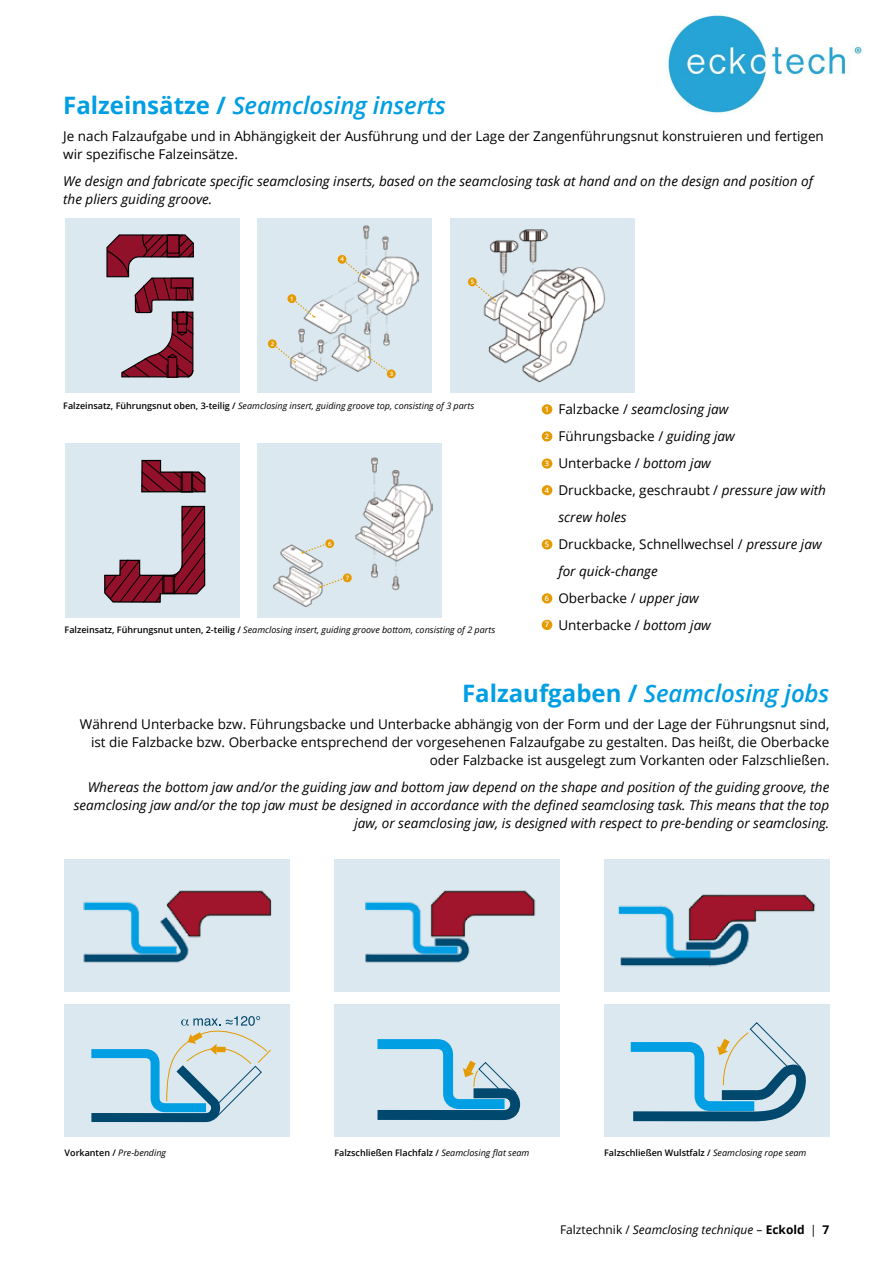
<style>
.page{position:relative;width:893px;height:1263px;background:#fff}
.page>*{position:absolute;margin:0;border:0;box-sizing:border-box;transform-origin:0 0}
.t1{font:italic 600 24px "Open Sans";letter-spacing:-.005em;color:#009ee3}
.t2{font:13.5px/27px "Open Sans";color:#000}
.t3{font:italic 13.5px/18px "Open Sans";color:#000}
.t4{font:italic 12px "Open Sans";color:#000}
.t5{font:italic 9px "Open Sans";color:#000}
.t6{font:600 9px "Open Sans";color:#000}
.t7{font:600 7.5px "Open Sans";color:#fff}
.t8{font:600 6px "Open Sans";color:#fff}
.s1{font-weight:700;font-style:normal}
.s2{font-weight:600;font-style:normal}
.s3{font-style:italic}
.s4{font-weight:400;font-style:italic}
.s5{font-style:normal}
</style>
<div class="page">
<div style="left:65px;top:218px;width:174px;height:175px;background:#dce8ef"></div>
<svg style="left:106px;top:234px;width:88px;height:143px"></svg>
<div style="left:257px;top:218px;width:175px;height:175px;background:#dce8ef"></div>
<img style="left:289px;top:225px;width:129px;height:157px">
<div style="left:450px;top:218px;width:185px;height:175px;background:#dce8ef"></div>
<img style="left:468px;top:229px;width:137px;height:154px">
<div style="left:65px;top:443px;width:174px;height:175px;background:#dce8ef"></div>
<svg style="left:104px;top:460px;width:101px;height:143px"></svg>
<div style="left:257px;top:443px;width:185px;height:175px;background:#dce8ef"></div>
<img style="left:273px;top:457px;width:159px;height:150px">
<svg style="left:289px;top:295px;width:26px;height:23px"></svg>
<div style="left:287px;top:294px;width:9px;height:9px;background:#e49a00;border-radius:50%"></div>
<svg style="left:269px;top:340px;width:26px;height:23px"></svg>
<div style="left:268px;top:339px;width:9px;height:9px;background:#e49a00;border-radius:50%"></div>
<svg style="left:367px;top:356px;width:28px;height:21px"></svg>
<div style="left:387px;top:369px;width:9px;height:9px;background:#e49a00;border-radius:50%"></div>
<svg style="left:339px;top:256px;width:26px;height:23px"></svg>
<div style="left:338px;top:255px;width:8px;height:9px;background:#e49a00;border-radius:50%"></div>
<svg style="left:469px;top:278px;width:26px;height:23px"></svg>
<div style="left:468px;top:277px;width:9px;height:9px;background:#e49a00;border-radius:50%"></div>
<svg style="left:302px;top:540px;width:31px;height:14px"></svg>
<div style="left:325px;top:539px;width:9px;height:9px;background:#e49a00;border-radius:50%"></div>
<svg style="left:319px;top:574px;width:31px;height:14px"></svg>
<div style="left:343px;top:573px;width:9px;height:9px;background:#e49a00;border-radius:50%"></div>
<div style="left:542px;top:404px;width:10px;height:10px;background:#e49a00;border-radius:50%"></div>
<div style="left:542px;top:431px;width:10px;height:11px;background:#e49a00;border-radius:50%"></div>
<div style="left:542px;top:458px;width:10px;height:11px;background:#e49a00;border-radius:50%"></div>
<div style="left:542px;top:485px;width:10px;height:10px;background:#e49a00;border-radius:50%"></div>
<div style="left:542px;top:539px;width:10px;height:10px;background:#e49a00;border-radius:50%"></div>
<div style="left:542px;top:593px;width:10px;height:10px;background:#e49a00;border-radius:50%"></div>
<div style="left:542px;top:620px;width:10px;height:10px;background:#e49a00;border-radius:50%"></div>
<div style="left:65px;top:859px;width:225px;height:133px;background:#dce8ef"></div>
<img style="left:83px;top:890px;width:189px;height:73px">
<div style="left:65px;top:1004px;width:225px;height:132px;background:#dce8ef"></div>
<svg style="left:91px;top:1016px;width:180px;height:107px"></svg>
<div style="left:334px;top:859px;width:225px;height:133px;background:#dce8ef"></div>
<img style="left:365px;top:890px;width:171px;height:73px">
<div style="left:334px;top:1004px;width:225px;height:132px;background:#dce8ef"></div>
<svg style="left:377px;top:1039px;width:144px;height:81px"></svg>
<div style="left:604px;top:859px;width:225px;height:133px;background:#dce8ef"></div>
<img style="left:618px;top:894px;width:197px;height:73px">
<div style="left:604px;top:1004px;width:225px;height:132px;background:#dce8ef"></div>
<svg style="left:630px;top:1022px;width:174px;height:100px"></svg>
<img style="left:667px;top:14px;width:196px;height:99px">
<h1 class="t1" style="left:63px;top:89px;width:384px"><span class="s1">Falzeinsätze /</span> Seamclosing inserts</h1>
<p class="t2" style="left:63px;top:126px;width:762px;line-height:18px">Je nach Falzaufgabe und in Abhängigkeit der Ausführung und der Lage der Zangenführungsnut konstruieren und fertigen wir spezifische Falzeinsätze.</p>
<p class="t3" style="left:63px;top:171px;width:751px">We design and fabricate specific seamclosing inserts, based on the seamclosing task at hand and on the design and position of the pliers guiding groove.</p>
<p class="t8" style="left:271px;top:339px;width:5px">2</p>
<p class="t8" style="left:290px;top:294px;width:5px">1</p>
<p class="t8" style="left:340px;top:255px;width:5px">4</p>
<p class="t8" style="left:390px;top:369px;width:5px">3</p>
<p class="t8" style="left:471px;top:277px;width:5px">5</p>
<p class="t5" style="left:63px;top:400px;width:412px"><span class="s2">Falzeinsatz, Führungsnut oben, 3-teilig /</span> Seamclosing insert, guiding groove top, consisting of 3 parts</p>
<p class="t8" style="left:328px;top:539px;width:5px">6</p>
<p class="t8" style="left:346px;top:573px;width:5px">7</p>
<p class="t5" style="left:65px;top:623px;width:432px"><span class="s2">Falzeinsatz, Führungsnut unten, 2-teilig /</span> Seamclosing insert, guiding groove bottom, consisting of 2 parts</p>
<p class="t2" style="left:558px;top:396px;width:269px">Falzbacke / <span class="s3">seamclosing jaw<br></span>Führungsbacke / <span class="s3">guiding jaw<br></span>Unterbacke / <span class="s3">bottom jaw<br></span>Druckbacke, geschraubt / <span class="s3">pressure jaw with screw holes<br></span>Druckbacke, Schnellwechsel / <span class="s3">pressure jaw for quick-change<br></span>Oberbacke / <span class="s3">upper jaw<br></span>Unterbacke / <span class="s3">bottom jaw</span></p>
<p class="t7" style="left:545px;top:404px;width:6px">1</p>
<p class="t7" style="left:545px;top:431px;width:6px">2</p>
<p class="t7" style="left:545px;top:458px;width:6px">3</p>
<p class="t7" style="left:545px;top:485px;width:6px">4</p>
<p class="t7" style="left:545px;top:539px;width:6px">5</p>
<p class="t7" style="left:545px;top:593px;width:6px">6</p>
<p class="t7" style="left:545px;top:619px;width:6px">7</p>
<h1 class="t1" style="left:462px;top:677px;width:369px"><span class="s1">Falzaufgaben /</span> Seamclosing jobs</h1>
<p class="t2" style="left:80px;top:715px;width:751px;line-height:18px;text-align:right">Während Unterbacke bzw. Führungsbacke und Unterbacke abhängig von der Form und der Lage der Führungsnut sind, ist die Falzbacke bzw. Oberbacke entsprechend der vorgesehenen Falzaufgabe zu gestalten. Das heißt, die Oberbacke oder Falzbacke ist ausgelegt zum Vorkanten oder Falzschließen.</p>
<p class="t3" style="left:74px;top:778px;width:757px;text-align:right">Whereas the bottom jaw and/or the guiding jaw and bottom jaw depend on the shape and position of the guiding groove, the seamclosing jaw and/or the top jaw must be designed in accordance with the defined seamclosing task. This means that the top jaw, or seamclosing jaw, is designed with respect to pre-bending or seamclosing.</p>
<p class="t5" style="left:65px;top:1146px;width:103px"><span class="s2">Vorkanten /</span> Pre-bending</p>
<p class="t6" style="left:334px;top:1146px;width:197px">Falzschließen Flachfalz / <span class="s4">Seamclosing flat seam</span></p>
<p class="t6" style="left:604px;top:1146px;width:204px">Falzschließen Wulstfalz / <span class="s4">Seamclosing rope seam</span></p>
<p class="t4" style="left:560px;top:1221px;width:271px"><span class="s5">Falztechnik /</span> Seamclosing technique <span class="s5">–</span> <span class="s1">Eckold</span> <span class="s5">|</span> <span class="s1">7</span></p>
</div>
